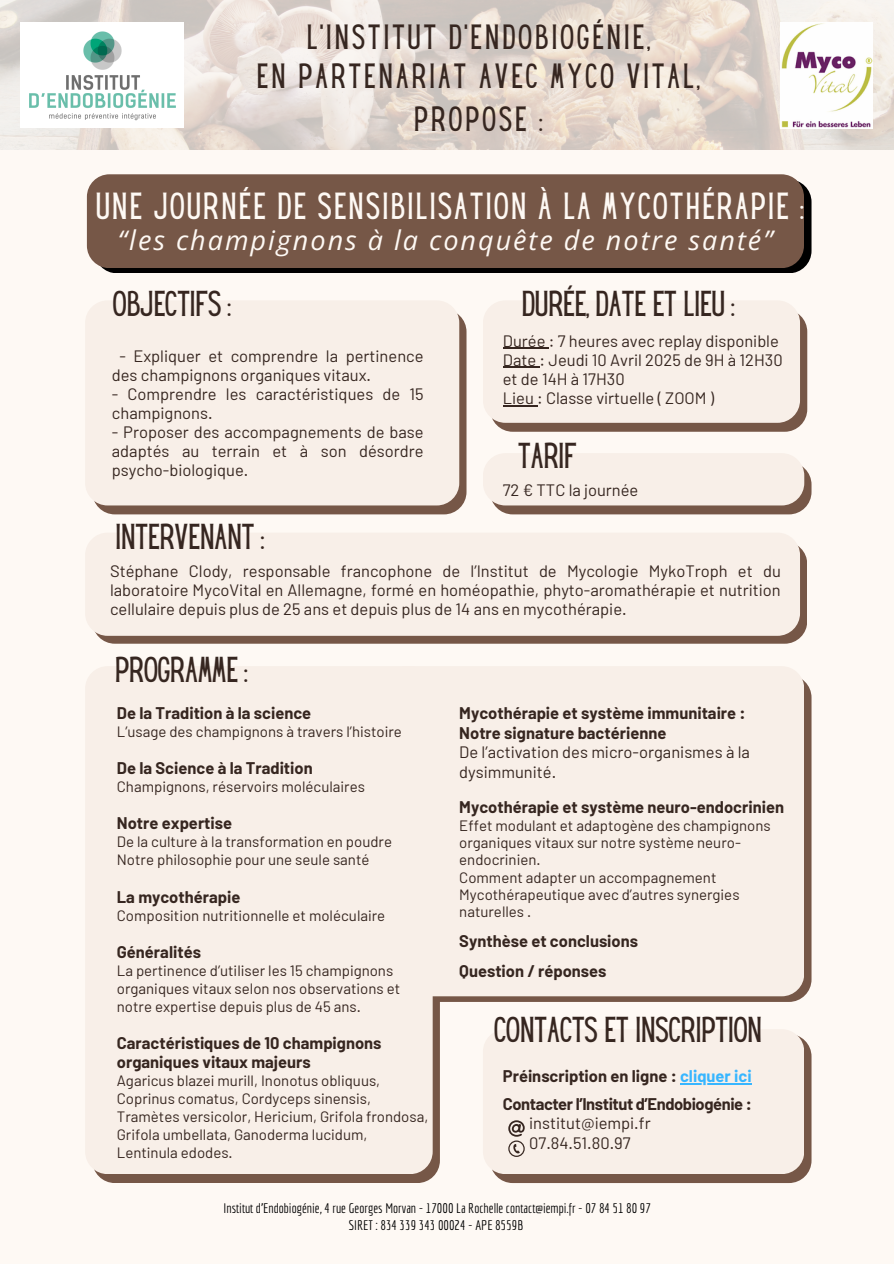
<style>
.page{position:relative;width:894px;height:1264px;background:#fff}
.page>*{position:absolute;margin:0;border:0;box-sizing:border-box;transform-origin:0 0}
.t1{font:33px "Hey Gotcha";letter-spacing:.075em;color:#fef9f4}
.t2{font:31.5px "Hey Gotcha";color:#362620}
.t3{font:30.6px/39.3px "Hey Gotcha";letter-spacing:.105em;color:#362620;text-align:center}
.t4{font:italic 27px "Open Sans";letter-spacing:.075em;color:#fef9f4}
.t5{font:16.5px/19.2px "Barlow";color:#362620}
.t6{font:700 16.5px/19.5px "Barlow";color:#362620}
.t7{font:700 16.5px "Barlow";letter-spacing:-.025em;color:#362620}
.t8{font:15px/18px "Barlow";color:#362620}
.t9{font:13.5px "Economica";color:#000}
.s1{font-weight:400}
.s2{color:#38b6ff}
</style>
<div class="page">
<div style="left:0;top:0;width:893px;height:1263px;background:#fef9f4"></div>
<div style="left:92px;top:309px;width:374px;height:205px;background:#765747;border-radius:23px"></div>
<div style="left:92px;top:675px;width:348px;height:507px;background:#765747;border-radius:22px"></div>
<div style="left:490px;top:309px;width:317px;height:123px;background:#765747;border-radius:22px"></div>
<div style="left:92px;top:541px;width:715px;height:102px;background:#765747;border-radius:22px"></div>
<svg style="left:393px;top:675px;width:418px;height:326px;background:#836657"></svg>
<div style="left:490px;top:462px;width:321px;height:52px;background:#765747;border-radius:23px"></div>
<div style="left:490px;top:1034px;width:321px;height:148px;background:#765747;border-radius:22px"></div>
<div style="left:85px;top:300px;width:374px;height:205px;background:#f8efe8;border-radius:22px"></div>
<div style="left:85px;top:666px;width:347px;height:507px;background:#f8efe8;border-radius:22px"></div>
<div style="left:483px;top:300px;width:316px;height:123px;background:#f8efe8;border-radius:22px"></div>
<div style="left:85px;top:532px;width:714px;height:104px;background:#f8efe8;border-radius:22px"></div>
<img style="left:1px;top:0;width:892px;height:149px">
<img style="left:780px;top:22px;width:91px;height:106px">
<img style="left:19px;top:23px;width:167px;height:105px">
<div style="left:386px;top:666px;width:417px;height:330px;background:#f8efe8;border-radius:22px"></div>
<div style="left:483px;top:453px;width:321px;height:52px;background:#f8efe8;border-radius:22px"></div>
<div style="left:483px;top:1029px;width:320px;height:145px;background:#f8efe8;border-radius:22px"></div>
<hr style="left:680px;top:1082px;width:71px;height:2px;background:#38b6ff">
<svg style="left:508px;top:1120px;width:16px;height:36px"></svg>
<div style="left:94px;top:179px;width:717px;height:94px;background:#000;border-radius:23px"></div>
<div style="left:87px;top:174px;width:716px;height:94px;background:#765747;border-radius:23px"></div>
<hr style="left:502px;top:348px;width:46px;height:1px;background:#362620">
<hr style="left:502px;top:367px;width:37px;height:1px;background:#362620">
<hr style="left:502px;top:405px;width:35px;height:1px;background:#362620">
<h2 class="t3" style="left:257px;top:20px;width:444px">L’INSTITUT D’ENDOBIOGÉNIE,<br>EN PARTENARIAT AVEC MYCO VITAL,</h2>
<h2 class="t3" style="left:414px;top:102px;width:129px">PROPOSE :</h2>
<h2 class="t1" style="left:96px;top:192px;width:708px">UNE JOURNÉE DE SENSIBILISATION À LA MYCOTHÉRAPIE :</h2>
<h4 class="t4" style="left:118px;top:221px;width:656px">“les champignons à la conquête de notre santé”</h4>
<h5 class="t2" style="left:113px;top:291px;width:119px">OBJECTIFS :</h5>
<h2 class="t2" style="left:522px;top:291px;width:214px">DURÉE, DATE ET LIEU :</h2>
<h3 class="t5" style="left:112px;top:345px;width:313px;text-indent:8px">- Expliquer et comprendre la pertinence des champignons organiques vitaux.</h3>
<h3 class="t5" style="left:112px;top:383px;width:313px">- Comprendre les caractéristiques de 15 champignons.</h3>
<h3 class="t5" style="left:112px;top:422px;width:313px;text-align:justify">- Proposer des accompagnements de base adaptés au terrain et à son désordre psycho-biologique.</h3>
<h5 class="t2" style="left:115px;top:523px;width:150px">INTERVENANT :</h5>
<p class="t5" style="left:502px;top:330px;width:281px">Durée : 7 heures avec replay disponible<br>Date : Jeudi 10 Avril 2025 de 9H à 12H30 et de 14H à 17H30<br>Lieu : Classe virtuelle ( ZOOM )</p>
<h5 class="t2" style="left:518px;top:442px;width:60px">TARIF</h5>
<h5 class="t5" style="left:502px;top:480px;width:137px">72 € TTC la journée</h5>
<h2 class="t5" style="left:110px;top:561px;width:672px;text-align:justify">Stéphane Clody, responsable francophone de l’Institut de Mycologie MykoTroph et du laboratoire MycoVital en Allemagne, formé en homéopathie, phyto-aromathérapie et nutrition cellulaire depuis plus de 25 ans et depuis plus de 14 ans en mycothérapie.</h2>
<h5 class="t2" style="left:115px;top:656px;width:134px">PROGRAMME :</h5>
<h2 class="t6" style="left:117px;top:702px;width:196px">De la Tradition à la science</h2>
<h2 class="t8" style="left:117px;top:722px;width:286px">L’usage des champignons à travers l’histoire</h2>
<h5 class="t6" style="left:117px;top:758px;width:197px">De la Science à la Tradition</h5>
<h5 class="t8" style="left:117px;top:777px;width:249px">Champignons, réservoirs moléculaires</h5>
<h2 class="t6" style="left:117px;top:813px;width:117px">Notre expertise</h2>
<h2 class="t8" style="left:117px;top:832px;width:276px">De la culture à la transformation en poudre<br>Notre philosophie pour une seule santé</h2>
<h5 class="t6" style="left:117px;top:886px;width:125px">La mycothérapie</h5>
<h5 class="t8" style="left:117px;top:905px;width:270px">Composition nutritionnelle et moléculaire</h5>
<h1 class="t6" style="left:117px;top:941px;width:86px">Généralités</h1>
<h1 class="t8" style="left:117px;top:960px;width:285px">La pertinence d’utiliser les 15 champignons organiques vitaux selon nos observations et notre expertise depuis plus de 45 ans.</h1>
<h5 class="t6" style="left:117px;top:1032px;width:266px">Caractéristiques de 10 champignons organiques vitaux majeurs</h5>
<h5 class="t8" style="left:117px;top:1071px;width:313px">Agaricus blazei murill, Inonotus obliquus, Coprinus comatus, Cordyceps sinensis, Tramètes versicolor, Hericium, Grifola frondosa, Grifola umbellata, Ganoderma lucidum, Lentinula edodes.</h5>
<h4 class="t6" style="left:459px;top:702px;width:292px">Mycothérapie et système immunitaire :<br>Notre signature bactérienne<br><span class="s1">De l’activation des micro-organismes à la dysimmunité.</span></h4>
<h4 class="t6" style="left:459px;top:796px;width:326px">Mycothérapie et système neuro-endocrinien</h4>
<h4 class="t8" style="left:459px;top:816px;width:313px;line-height:17.2px">Effet modulant et adaptogène des champignons organiques vitaux sur notre système neuro&shy;endocrinien.<br>Comment adapter un accompagnement<br>Mycothérapeutique avec d’autres synergies naturelles .</h4>
<h5 class="t6" style="left:459px;top:930px;width:180px">Synthèse et conclusions</h5>
<h5 class="t6" style="left:459px;top:960px;width:149px">Question / réponses</h5>
<h5 class="t2" style="left:494px;top:1017px;width:267px">CONTACTS ET INSCRIPTION</h5>
<p class="t6" style="left:502px;top:1065px;width:250px">Préinscription en ligne : <span class="s2">cliquer ici</span></p>
<p class="t7" style="left:502px;top:1093px;width:250px">Contacter l’Institut d’Endobiogénie :</p>
<p class="t5" style="left:529px;top:1112px;width:123px">institut@iempi.fr<br>07.84.51.80.97</p>
<h5 class="t9" style="left:223px;top:1200px;width:429px">Institut d’Endobiogénie, 4 rue Georges Morvan - 17000 La Rochelle contact@iempi.fr - 07 84 51 80 97</h5>
<h2 class="t9" style="left:349px;top:1217px;width:176px">SIRET : 834 339 343 00024 - APE 8559B</h2>
</div>
